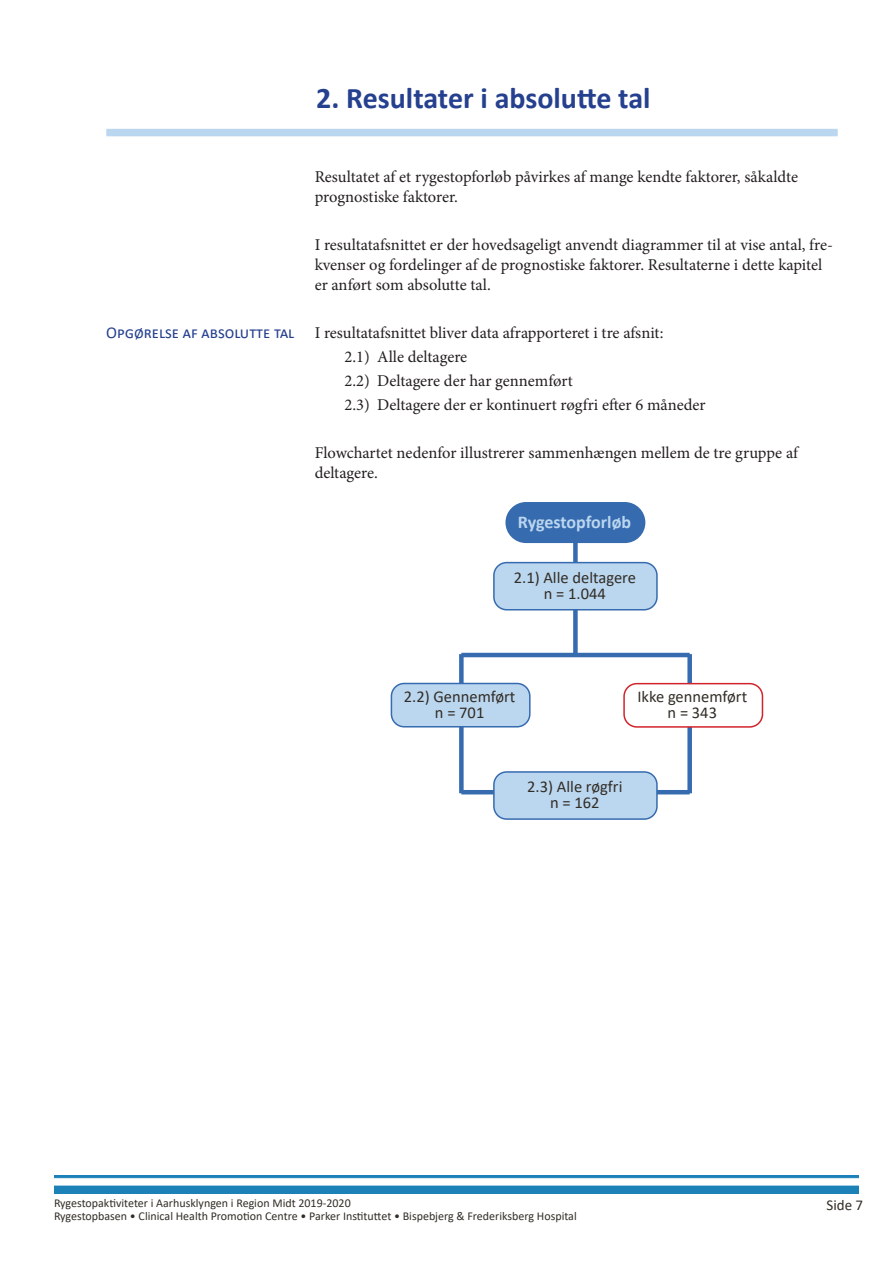
<style>
.page{position:relative;width:893px;height:1263px;background:#fff}
.page>*{position:absolute;margin:0;border:0;box-sizing:border-box;transform-origin:0 0}
.Overskrift_1{font:700 30px "Calibri";color:#25408f}
.Diverse{font:700 18px "Calibri";color:#bbd6ef}
.t1{font:16.5px/19.8px "Minion Pro";letter-spacing:-.005em;color:#231f20}
.Flow-diagram{font:16.5px "Calibri";color:#322d26}
.Overskrift_3{font:16.5px "Calibri";color:#25408f}
.t2{font:15px "Calibri";color:#322d26}
.t3{font:12px "Calibri";color:#322d26}
</style>
<div class="page">
<img style="left:54px;top:1176px;width:804px;height:18px">
<div style="left:106px;top:129px;width:732px;height:7px;background:#bbd6ef"></div>
<hr style="left:461px;top:790px;width:229px;height:4px;background:#366baf">
<div style="left:687px;top:654px;width:5px;height:139px;background:#366baf"></div>
<div style="left:573px;top:527px;width:5px;height:128px;background:#366baf"></div>
<div style="left:459px;top:654px;width:5px;height:139px;background:#366baf"></div>
<hr style="left:461px;top:653px;width:229px;height:4px;background:#366baf">
<div style="left:494px;top:563px;width:163px;height:47px;background:#bbd6ef;border-radius:13px"></div>
<div style="left:493px;top:562px;width:165px;height:48px;border:2px solid #366baf;border-radius:13px"></div>
<div style="left:391px;top:683px;width:139px;height:44px;background:#bbd6ef;border-radius:13px"></div>
<div style="left:391px;top:683px;width:140px;height:44px;border:2px solid #366baf;border-radius:13px"></div>
<div style="left:506px;top:503px;width:139px;height:39px;background:#366baf;border-radius:20px"></div>
<div style="left:505px;top:502px;width:140px;height:41px;border:2px solid #366baf;border-radius:20px"></div>
<div style="left:624px;top:684px;width:138px;height:43px;background:#fff;border-radius:13px"></div>
<div style="left:623px;top:683px;width:140px;height:45px;border:2px solid #d1232a;border-radius:13px"></div>
<div style="left:494px;top:772px;width:163px;height:47px;background:#bbd6ef;border-radius:13px"></div>
<div style="left:493px;top:771px;width:165px;height:49px;border:2px solid #366baf;border-radius:13px"></div>
<p class="Overskrift_1" style="left:316px;top:76px;width:336px">2. Resultater i absolutte tal</p>
<p class="Overskrift_3" style="left:106px;top:321px;width:189px">Opgørelse af absolutte tal</p>
<p class="t1" style="left:315px;top:167px;width:485px">Resultatet af et rygestopforløb påvirkes af mange kendte faktorer, såkaldte prognostiske faktorer.</p>
<p class="t1" style="left:315px;top:235px;width:520px">I resultatafsnittet er der hovedsageligt anvendt diagrammer til at vise antal, fre&shy;kvenser og fordelinger af de prognostiske faktorer. Resultaterne i dette kapitel er anført som absolutte tal.</p>
<p class="t1" style="left:315px;top:323px;width:350px">I resultatafsnittet bliver data afrapporteret i tre afsnit:</p>
<p class="t1" style="left:344px;top:347px;width:124px">2.1) Alle deltagere</p>
<p class="t1" style="left:344px;top:371px;width:230px">2.2) Deltagere der har gennemført</p>
<p class="t1" style="left:344px;top:395px;width:363px">2.3) Deltagere der er kontinuert røgfri efter 6 måneder</p>
<p class="t1" style="left:315px;top:443px;width:485px">Flowchartet nedenfor illustrerer sammenhængen mellem de tre gruppe af deltagere.</p>
<p class="Diverse" style="left:518px;top:509px;width:115px">Rygestopforløb</p>
<p class="Flow-diagram" style="left:514px;top:566px;width:124px">2.1) Alle deltagere</p>
<p class="Flow-diagram" style="left:544px;top:582px;width:63px">n = 1.044</p>
<p class="Flow-diagram" style="left:404px;top:685px;width:113px">2.2) Gennemført</p>
<p class="Flow-diagram" style="left:435px;top:701px;width:51px">n = 701</p>
<p class="Flow-diagram" style="left:637px;top:685px;width:111px">Ikke gennemført</p>
<p class="Flow-diagram" style="left:668px;top:701px;width:51px">n = 343</p>
<p class="Flow-diagram" style="left:527px;top:775px;width:97px">2.3) Alle røgfri</p>
<p class="Flow-diagram" style="left:550px;top:791px;width:51px">n = 162</p>
<p class="t3" style="left:54px;top:1194px;width:298px">Rygestopaktiviteter i Aarhusklyngen i Region Midt 2019-2020</p>
<p class="t2" style="left:826px;top:1195px;width:38px">Side 7</p>
<p class="t3" style="left:54px;top:1208px;width:524px">Rygestopbasen • Clinical Health Promotion Centre • Parker Instituttet • Bispebjerg &amp; Frederiksberg Hospital</p>
</div>
